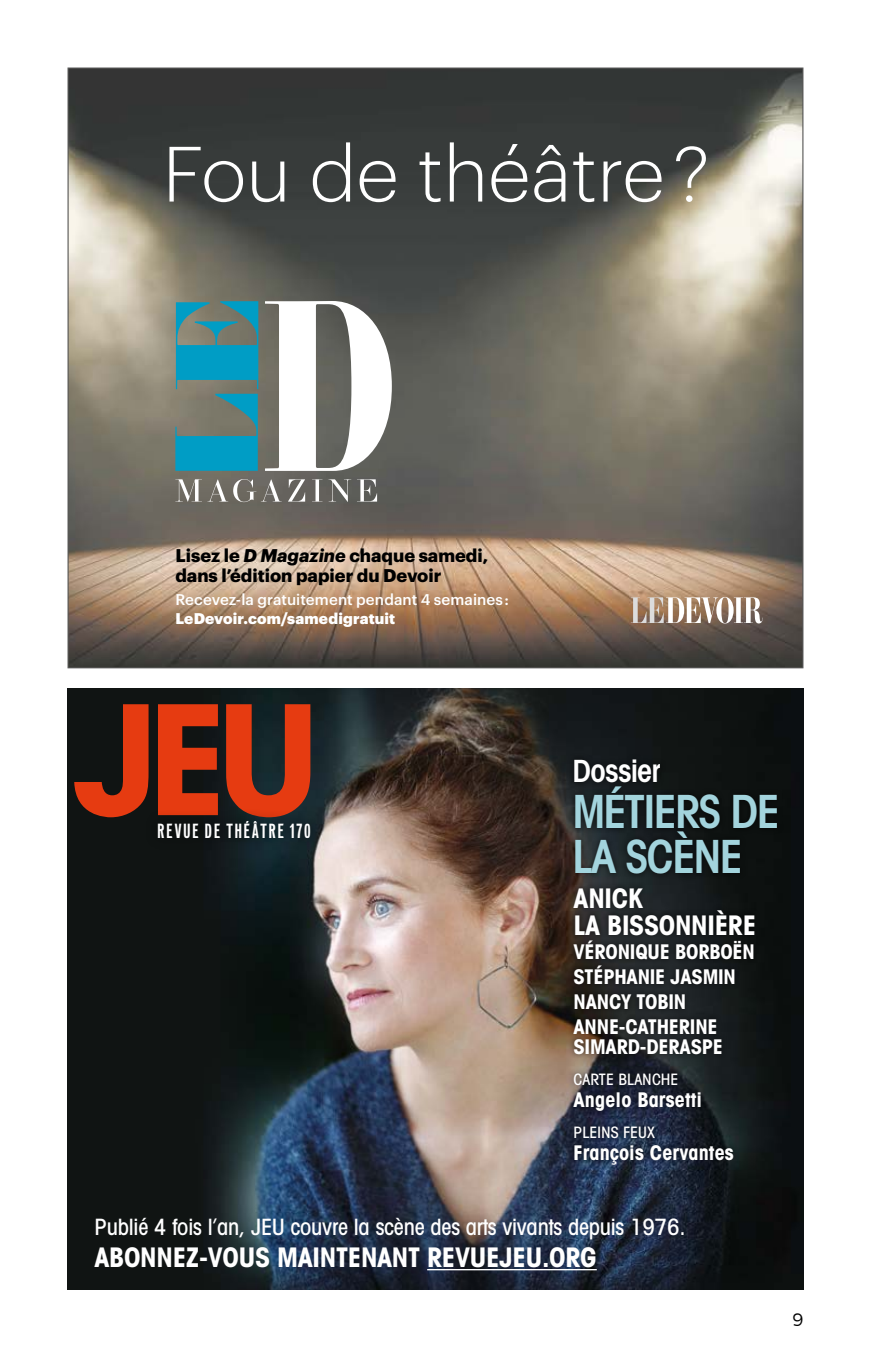
<style>
.page{position:relative;width:871px;height:1357px;background:#fff}
.page>*{position:absolute;margin:0;border:0;box-sizing:border-box;transform-origin:0 0}
.t1{font:300 76.5px "Graphik";color:#fff}
.t2{font:600 condensed 45.68px/45px "Avant Garde";letter-spacing:-.04em;color:#a3d4dd}
.t3{font:600 condensed 30.6px "Avant Garde";letter-spacing:-.02em;color:#fff}
.t4{font:700 condensed 27px/27px "Avant Garde";letter-spacing:-.01em;color:#fff}
.t5{font:500 condensed 22.5px "Avant Garde";letter-spacing:-.01em;color:#fff}
.t6{font:700 condensed 20.25px/24.8px "Avant Garde";letter-spacing:-.01em;color:#fff}
.t7{font:700 extra-condensed 18.68px "Vonnes";letter-spacing:.11em;color:#fff}
.t8{font:700 18px/20.2px "Graphik";color:#000}
.t9{font:300 18px "Montserrat";color:#000}
.t10{font:500 condensed 15.75px "Avant Garde";letter-spacing:.005em;color:#fff}
.t11{font:500 15.3px "Graphik";letter-spacing:.005em;color:#fff}
.t12{font:900 15.3px "Graphik";letter-spacing:.01em;color:#fff}
.s1{font-style:italic}
</style>
<div class="page">
<img style="left:70px;top:70px;width:731px;height:596px">
<svg style="left:265px;top:301px;width:127px;height:170px"></svg>
<svg style="left:175px;top:479px;width:202px;height:23px;background:#85837e"></svg>
<svg style="left:175px;top:301px;width:83px;height:170px;background:#3a8d9b"></svg>
<svg style="left:631px;top:597px;width:131px;height:26px"></svg>
<img style="left:68px;top:688px;width:735px;height:601px">
<svg style="left:74px;top:704px;width:75px;height:113px;background:#712512"></svg>
<svg style="left:158px;top:704px;width:60px;height:103px;background:#ad3012"></svg>
<svg style="left:226px;top:704px;width:84px;height:103px;background:#98331a"></svg>
<div style="left:144px;top:807px;width:179px;height:43px;background:#000;opacity:.75"></div>
<div style="left:567px;top:752px;width:217px;height:128px;background:#000;opacity:.65"></div>
<hr style="left:427px;top:1269px;width:170px;height:1px;background:#fff">
<div style="left:568px;top:882px;width:192px;height:288px;background:#000;opacity:.65"></div>
<h1 class="t1" style="left:162px;top:118px;width:549px">Fou de théâtre ?</h1>
<p class="t8" style="left:175px;top:543px;width:314px">Lisez le <span class="s1">D Magazine</span> chaque samedi, dans l’édition papier du Devoir</p>
<p class="t11" style="left:175px;top:588px;width:335px">Recevez-la gratuitement pendant 4 semaines :</p>
<p class="t12" style="left:175px;top:606px;width:221px">LeDevoir.com/samedigratuit</p>
<p class="t7" style="left:158px;top:820px;width:155px">REVUE DE THÉÂTRE 170</p>
<h3 class="t3" style="left:572px;top:752px;width:90px">Dossier</h3>
<h2 class="t2" style="left:572px;top:788px;width:209px">MÉTIERS DE<br>LA SCÈNE</h2>
<h3 class="t4" style="left:573px;top:884px;width:184px">ANICK<br>LA BISSONNIÈRE</h3>
<p class="t6" style="left:573px;top:939px;width:183px">VÉRONIQUE BORBOËN<br>STÉPHANIE JASMIN<br>NANCY TOBIN<br>ANNE-CATHERINE</p>
<p class="t6" style="left:573px;top:1034px;width:151px">SIMARD-DERASPE</p>
<p class="t10" style="left:573px;top:1069px;width:106px">CARTE BLANCHE</p>
<p class="t6" style="left:573px;top:1087px;width:130px">Angelo Barsetti</p>
<p class="t10" style="left:573px;top:1122px;width:83px">PLEINS FEUX</p>
<p class="t6" style="left:573px;top:1140px;width:162px">François Cervantes</p>
<p class="t5" style="left:94px;top:1213px;width:592px">Publié 4 fois l’an, JEU couvre la scène des arts vivants depuis 1976.</p>
<h3 class="t4" style="left:94px;top:1243px;width:504px">ABONNEZ-VOUS MAINTENANT REVUEJEU.ORG</h3>
<p class="t9" style="left:792px;top:1308px;width:12px">9</p>
</div>
